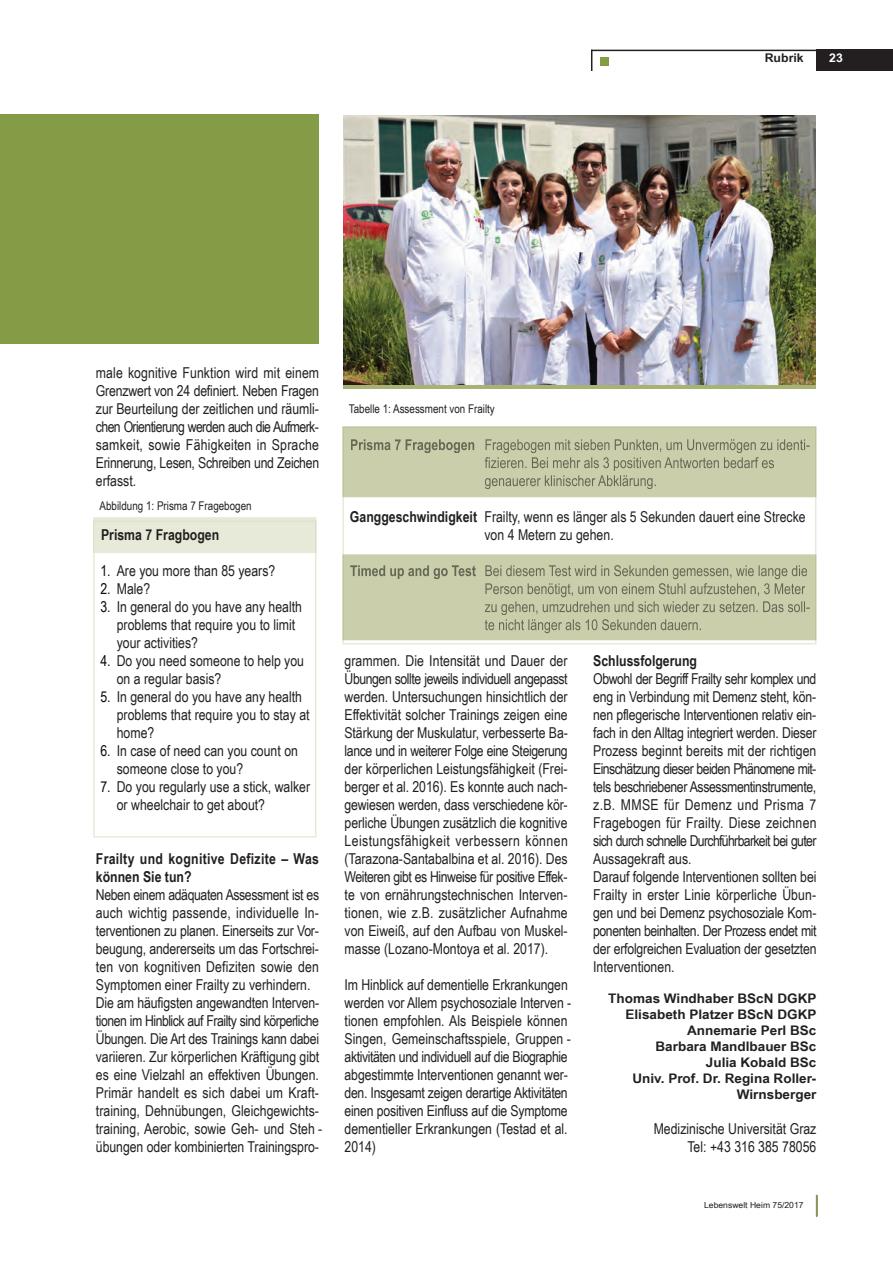
<style>
.page{position:relative;width:893px;height:1263px;background:#fff}
.page>*{position:absolute;margin:0;border:0;box-sizing:border-box;transform-origin:0 0}
.t1{font:15px/18px "Arial Narrow";letter-spacing:-.005em;color:#231f20}
.t2{font:700 15px "Arial Narrow";color:#231f20}
.t3{font:700 15px/18px "Arial Narrow";letter-spacing:.02em;color:#231f20}
.t4{font:700 13.2px/16px "Arial Narrow";color:#231f20;text-align:right;scale:1.25 1}
.t5{font:12px "Arial Narrow";color:#231f20}
.t6{font:700 12px "Arial Narrow";color:#231f20;scale:1.25 1}
.t7{font:700 12px "Arial Narrow";color:#fff;scale:1.25 1}
.t8{font:8.4px "Arial Narrow";color:#231f20;scale:1.25 1}
.s1{color:#0d090a}
</style>
<div class="page">
<div style="left:0;top:115px;width:319px;height:229px;background:#859c47"></div>
<div style="left:816px;top:50px;width:77px;height:21px;background:#231f20"></div>
<hr style="left:591px;top:50px;width:256px;height:1px;background:#231f20">
<svg style="left:591px;top:51px;width:1px;height:20px"></svg>
<div style="left:600px;top:57px;width:9px;height:8px;background:#859c47"></div>
<svg style="left:816px;top:1195px;width:1px;height:21px"></svg>
<img style="left:343px;top:115px;width:473px;height:269px">
<svg style="left:342px;top:497px;width:474px;height:147px"></svg>
<svg style="left:342px;top:426px;width:474px;height:71px"></svg>
<hr style="left:815px;top:554px;width:1px;height:86px;background:#bdc598">
<svg style="left:342px;top:554px;width:473px;height:86px"></svg>
<svg style="left:93px;top:553px;width:223px;height:284px"></svg>
<div style="left:93px;top:517px;width:223px;height:36px;background:#e8ead9"></div>
<p class="t6" style="left:765px;top:51px;width:33px">Rubrik</p>
<p class="t7" style="left:829px;top:51px;width:12px">23</p>
<p class="t1" style="left:96px;top:364px;width:225px;text-align:justify">male kognitive Funktion wird mit einem Grenz wert von 24 definiert. Neben Fragen zur Beurteilung der zeitlichen und räumli - chen Orientierung werden auch die Aufmerk - samkeit, sowie Fähigkeiten in Sprache Erinnerung, Lesen, Schreiben und Zeichen erfasst.</p>
<p class="t5" style="left:100px;top:498px;width:154px">Abbildung 1: Prisma 7 Fragebogen</p>
<p class="t2" style="left:101px;top:526px;width:120px">Prisma 7 Fragbogen</p>
<p class="t1" style="left:100px;top:562px;width:176px"><span class="s1">1.</span> Are you more than 85 years?</p>
<p class="t1" style="left:100px;top:580px;width:51px"><span class="s1">2.</span> Male?</p>
<p class="t1" style="left:117px;top:598px;width:187px;text-indent:-16px"><span class="s1">3.</span> In general do you have any health problems that require you to limit your activities?</p>
<p class="t1" style="left:117px;top:652px;width:189px;text-indent:-16px"><span class="s1">4.</span> Do you need someone to help you on a regular basis?</p>
<p class="t1" style="left:117px;top:688px;width:194px;text-indent:-16px"><span class="s1">5.</span> In general do you have any health problems that require you to stay at home?</p>
<p class="t1" style="left:117px;top:742px;width:183px;text-indent:-16px"><span class="s1">6.</span> In case of need can you count on someone close to you?</p>
<p class="t1" style="left:117px;top:778px;width:195px;text-indent:-16px"><span class="s1">7.</span> Do you regularly use a stick, walker or wheelchair to get about?</p>
<p class="t3" style="left:96px;top:850px;width:225px">Frailty und kognitive Defizite – Was können Sie tun?</p>
<p class="t1" style="left:96px;top:886px;width:228px">Neben einem adäquaten Assessment ist es auch wichtig passende, individuelle In - terventionen zu planen. Einerseits zur Vor - beugung, andererseits um das Fort schrei - ten von kognitiven Defiziten sowie den Symptomen einer Frailty zu verhindern.<br>Die am häufigsten angewandten Inter ven - tionen im Hinblick auf Frailty sind körperliche Übungen. Die Art des Trainings kann dabei variieren. Zur körperlichen Kräftigung gibt es eine Vielzahl an effektiven Übungen.<br>Primär handelt es sich dabei um Kraft - training, Dehnübungen, Gleichgewichts - training, Aerobic, sowie Geh- und Steh - übungen oder kombinierten Trainings pro -</p>
<p class="t5" style="left:349px;top:401px;width:148px">Tabelle 1: Assessment von Frailty</p>
<p class="t2" style="left:350px;top:508px;width:129px">Ganggeschwindigkeit</p>
<p class="t1" style="left:484px;top:508px;width:323px">Frailty, wenn es länger als 5 Sekunden dauert eine Strecke von 4 Metern zu gehen.</p>
<p class="t1" style="left:345px;top:652px;width:225px;text-align:justify">grammen. Die Intensität und Dauer der Übun gen sollte jeweils individuell angepasst werden. Untersuchungen hinsichtlich der Effektivität solcher Trainings zeigen eine Stärkung der Muskulatur, verbesserte Ba - lance und in weiterer Folge eine Steigerung der körperlichen Leistungsfähigkeit (Frei - berger et al. 2016). Es konnte auch nach - gewiesen werden, dass verschiedene kör&shy;perliche Übungen zusätzlich die kognitive Leistungsfähigkeit verbessern können (Tara zona-Santabalbina et al. 2016). Des Weiteren gibt es Hinweise für positive Effek - te von ernährungstechnischen Interven - tionen, wie z.B. zusätzlicher Aufnahme von Eiweiß, auf den Aufbau von Muskel - masse (Lozano-Montoya et al. 2017).</p>
<p class="t1" style="left:345px;top:976px;width:228px">Im Hinblick auf dementielle Erkrankungen werden vor Allem psychosoziale Inter ven - tionen empfohlen. Als Beispiele können Singen, Gemeinschaftsspiele, Gruppen - aktivitäten und individuell auf die Biographie abgestimmte Interventionen genannt wer&shy;den. Insgesamt zeigen derartige Aktivitäten einen positiven Einfluss auf die Symptome dementieller Erkrankungen (Testad et al.<br>2014)</p>
<p class="t2" style="left:593px;top:652px;width:105px">Schlussfolgerung</p>
<p class="t1" style="left:593px;top:670px;width:225px">Obwohl der Begriff Frailty sehr komplex und eng in Verbindung mit Demenz steht, kön&shy;nen pflegerische Interventionen relativ ein&shy;fach in den Alltag integriert werden. Dieser Prozess beginnt bereits mit der richtigen Einschätzung dieser beiden Phä nomene mit&shy;tels beschriebener Assess mentinstrumente, z.B. MMSE für Demenz und Prisma 7<br>Fragebogen für Frailty. Diese zeichnen sich durch schnelle Durch führ barkeit bei guter Aussagekraft aus.<br>Darauf folgende Interventionen sollten bei Frailty in erster Linie körperliche Übun&shy;gen und bei Demenz psychosoziale Kom - po nenten beinhalten. Der Prozess endet mit der erfolgreichen Evaluation der gesetz ten Interventionen.</p>
<p class="t4" style="left:608px;top:990px;width:168px">Thomas Windhaber BScN DGKP<br>Elisabeth Platzer BScN DGKP<br>Annemarie Perl BSc<br>Barbara Mandlbauer BSc<br>Julia Kobald BSc<br>univ. Prof. Dr. Regina Roller-<br>Wirnsberger</p>
<p class="t1" style="left:654px;top:1120px;width:164px;text-align:right">Medizinische Universität Graz<br>Tel: +43 316 385 78056</p>
<p class="t8" style="left:704px;top:1200px;width:81px">Lebenswelt Heim 75/2017</p>
</div>
